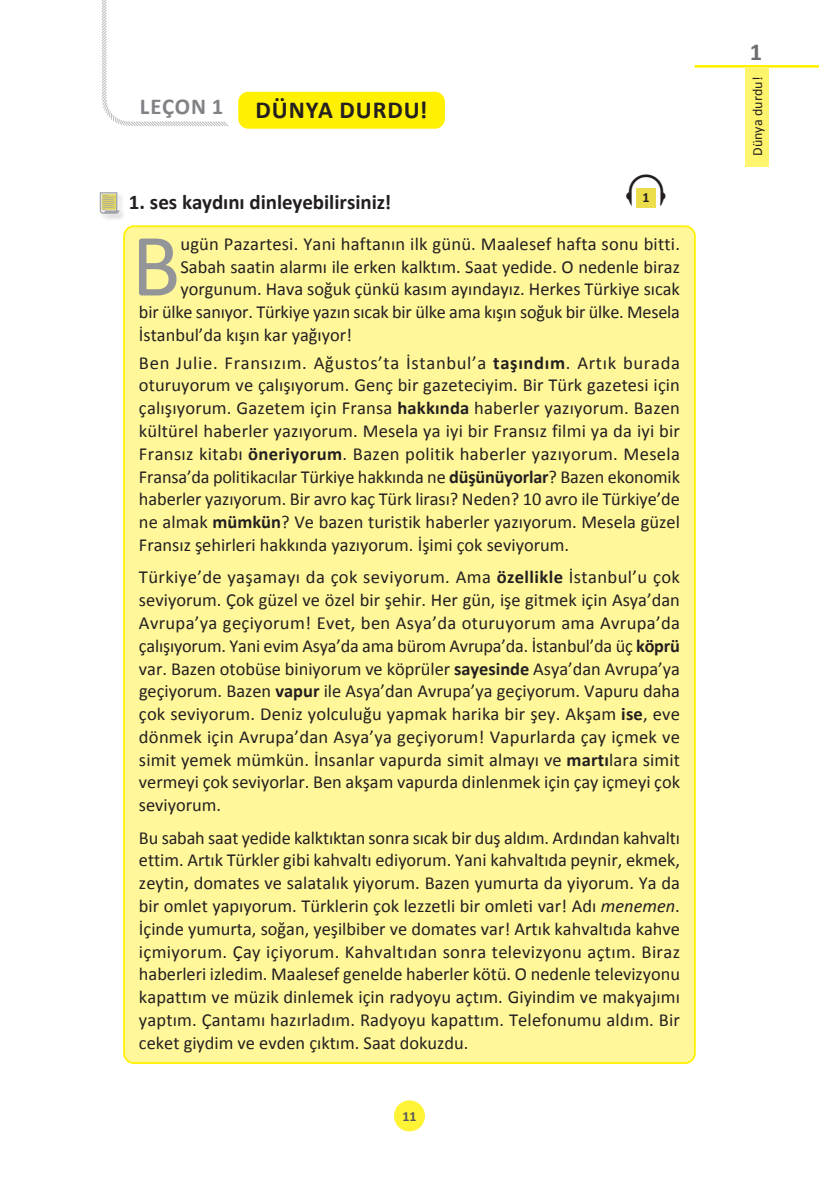
<style>
.page{position:relative;width:819px;height:1191px;background:#fff}
.page>*{position:absolute;margin:0;border:0;box-sizing:border-box;transform-origin:0 0}
.t1{font:90.12px "Calibri";color:#939598}
.t2{font:700 24.5px "Calibri";letter-spacing:.035em;color:#231f20}
.t3{font:700 24.5px "Calibri";color:#6c6d70}
.t4{font:700 22.75px "Calibri";letter-spacing:.035em;color:#808285}
.t5{font:700 21px "Calibri";letter-spacing:-.005em;color:#231f20}
.t6{font:18.38px/22.8px "Calibri";color:#231f20;text-align:justify}
.t7{font:14px "Calibri";letter-spacing:.01em;color:#231f20}
.t8{font:700 14px "Calibri";color:#57585a}
.t9{font:700 14px "Calibri";color:#231f20}
.s1{font-weight:700}
.s2{font-style:italic}
</style>
<div class="page">
<hr style="left:694px;top:65px;width:125px;height:3px;background:#fff101">
<div style="left:745px;top:67px;width:23px;height:99px;background:#fff46d"></div>
<div style="left:394px;top:1100px;width:31px;height:31px;background:#fff335;border-radius:50%"></div>
<div style="left:238px;top:92px;width:207px;height:37px;background:#fff101;border-radius:10px"></div>
<svg style="left:101px;top:0;width:127px;height:127px"></svg>
<div style="left:124px;top:226px;width:570px;height:837px;background:#fff79a;border-radius:10px"></div>
<div style="left:99px;top:191px;width:28px;height:31px;background:#231f20;opacity:.2"></div>
<svg style="left:100px;top:192px;width:19px;height:22px"></svg>
<div style="left:636px;top:188px;width:20px;height:20px;background:#ebdd4b"></div>
<p class="t4" style="left:140px;top:92px;width:85px">LEÇON 1</p>
<h2 class="t2" style="left:255px;top:94px;width:173px">DÜNYA DURDU!</h2>
<p class="t9" style="left:642px;top:188px;width:9px">1</p>
<p class="t5" style="left:129px;top:188px;width:264px">1. ses kaydını dinleyebilirsiniz!</p>
<h1 class="t1" style="left:131px;top:208px;width:50px">B</h1>
<p class="t6" style="left:180px;top:232px;width:501px">ugün Pazartesi. Yani haftanın ilk günü. Maalesef hafta sonu bitti.</p>
<p class="t6" style="left:180px;top:255px;width:501px">Sabah saatin alarmı ile erken kalktım. Saat yedide. O nedenle biraz</p>
<p class="t6" style="left:180px;top:278px;width:501px">yorgunum. Hava soğuk çünkü kasım ayındayız. Herkes Türkiye sıcak</p>
<p class="t6" style="left:139px;top:301px;width:542px">bir ülke sanıyor. Türkiye yazın sıcak bir ülke ama kışın soğuk bir ülke. Mesela</p>
<p class="t6" style="left:139px;top:323px;width:215px">İstanbul’da kışın kar yağıyor!</p>
<p class="t6" style="left:139px;top:351px;width:542px">Ben Julie. Fransızım. Ağustos’ta İstanbul’a <span class="s1">taşındım</span>. Artık burada oturuyorum ve çalışıyorum. Genç bir gazeteciyim. Bir Türk gazetesi için çalışıyorum. Gazetem için Fransa <span class="s1">hakkında</span> haberler yazıyorum. Bazen kültürel haberler yazıyorum. Mesela ya iyi bir Fransız filmi ya da iyi bir Fransız kitabı <span class="s1">öneriyorum</span>. Bazen politik haberler yazıyorum. Mesela Fransa’da politikacılar Türkiye hakkında ne <span class="s1">düşünüyorlar</span>? Bazen ekonomik haberler yazıyorum. Bir avro kaç Türk lirası? Neden? 10 avro ile Türkiye’de ne almak <span class="s1">mümkün</span>? Ve bazen turistik haberler yazıyorum. Mesela güzel Fransız şehirleri hakkında yazıyorum. İşimi çok seviyorum.</p>
<p class="t6" style="left:139px;top:566px;width:542px">Türkiye’de yaşamayı da çok seviyorum. Ama <span class="s1">özellikle</span> İstanbul’u çok seviyorum. Çok güzel ve özel bir şehir. Her gün, işe gitmek için Asya’dan Avrupa’ya geçiyorum! Evet, ben Asya’da oturuyorum ama Avrupa’da çalışıyorum. Yani evim Asya’da ama bürom Avrupa’da. İstanbul’da üç <span class="s1">köprü </span>var. Bazen otobüse biniyorum ve köprüler <span class="s1">sayesinde</span> Asya’dan Avrupa’ya geçiyorum. Bazen <span class="s1">vapur</span> ile Asya’dan Avrupa’ya geçiyorum. Vapuru daha çok seviyorum. Deniz yolculuğu yapmak harika bir şey. Akşam <span class="s1">ise</span>, eve dönmek için Avrupa’dan Asya’ya geçiyorum! Vapurlarda çay içmek ve simit yemek mümkün. İnsanlar vapurda simit almayı ve <span class="s1">martı</span>lara simit vermeyi çok seviyorlar. Ben akşam vapurda dinlenmek için çay içmeyi çok seviyorum.</p>
<p class="t6" style="left:139px;top:826px;width:542px">Bu sabah saat yedide kalktıktan sonra sıcak bir duş aldım. Ardından kahvaltı ettim. Artık Türkler gibi kahvaltı ediyorum. Yani kahvaltıda peynir, ekmek, zeytin, domates ve salatalık yiyorum. Bazen yumurta da yiyorum. Ya da bir omlet yapıyorum. Türklerin çok lezzetli bir omleti var! Adı <span class="s2">menemen</span>.<br>İçinde yumurta, soğan, yeşilbiber ve domates var! Artık kahvaltıda kahve içmiyorum. Çay içiyorum. Kahvaltıdan sonra televizyonu açtım. Biraz haberleri izledim. Maalesef genelde haberler kötü. O nedenle televizyonu kapattım ve müzik dinlemek için radyoyu açtım. Giyindim ve makyajımı yaptım. Çantamı hazırladım. Radyoyu kapattım. Telefonumu aldım. Bir ceket giydim ve evden çıktım. Saat dokuzdu.</p>
<p class="t8" style="left:402px;top:1107px;width:16px">11</p>
<h2 class="t3" style="left:749px;top:36px;width:14px">1</h2>
<p class="t7" style="left:748px;top:156px;width:81px;rotate:-90deg">Dünya durdu!</p>
</div>
